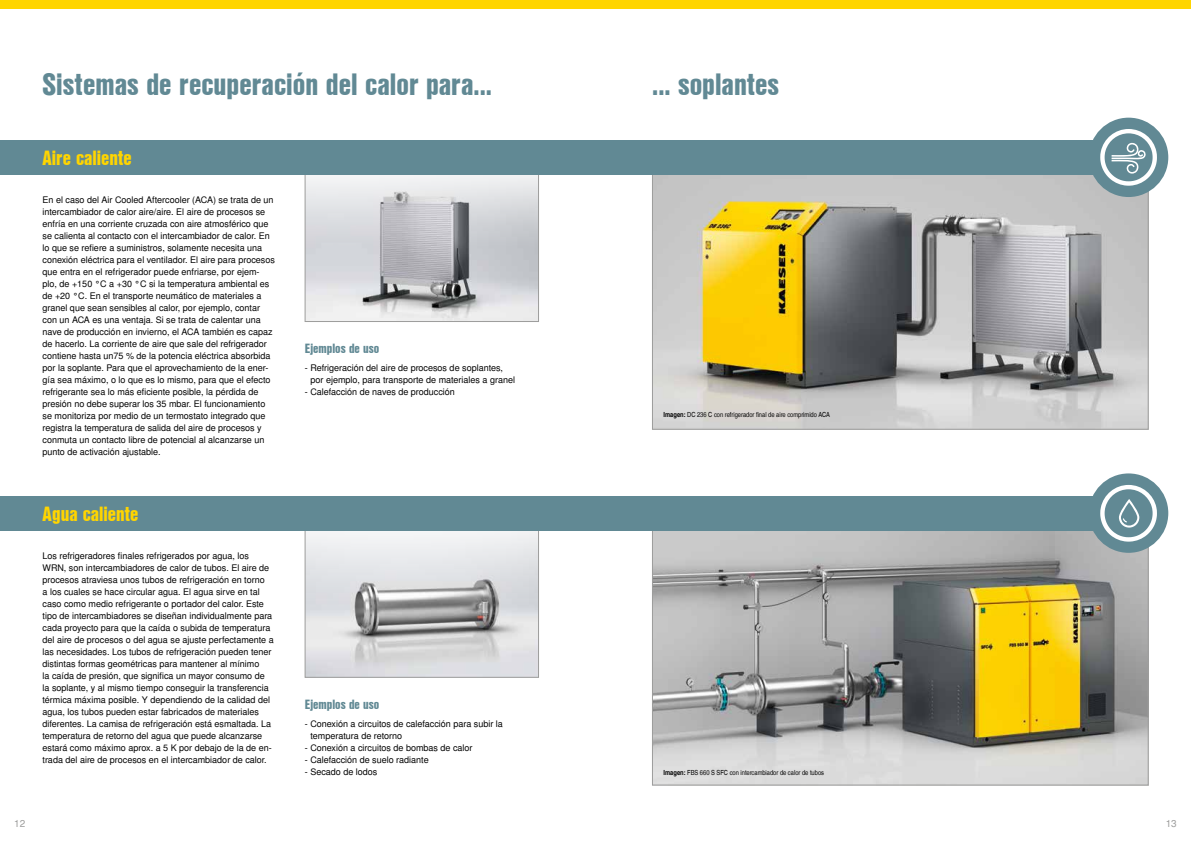
<style>
.page{position:relative;width:1191px;height:842px;background:#fff}
.page>*{position:absolute;margin:0;border:0;box-sizing:border-box;transform-origin:0 0}
.t1{font:30px "Nimbus San L Bla Con";color:#618994}
.t2{font:20px "Nimbus San L Bla Con";color:#ffd500}
.t3{font:13px "Nimbus San L Bla Con";color:#618994}
.t4{font:10px "Nimbus San L";color:#9d9d9c}
.t5{font:9px/12px "Nimbus San L";color:#000}
.t6{font:7px "Nimbus San L Reg Con";color:#000}
.s1{font-family:"Nimbus San L Bol Con"}
</style>
<div class="page">
<img style="left:307px;top:174px;width:230px;height:146px">
<div style="left:305px;top:169px;width:234px;height:153px;border:1px solid #9d9d9c"></div>
<img style="left:307px;top:530px;width:230px;height:145px">
<div style="left:305px;top:524px;width:234px;height:153px;border:1px solid #9d9d9c"></div>
<div style="left:0;top:0;width:1191px;height:9px;background:#ffd500"></div>
<img style="left:654px;top:174px;width:492px;height:253px">
<img style="left:654px;top:530px;width:492px;height:253px">
<div style="left:0;top:140px;width:1148px;height:34px;background:#618994"></div>
<div style="left:0;top:496px;width:1148px;height:34px;background:#618994"></div>
<div style="left:1089px;top:118px;width:79px;height:79px;background:#618994;border-radius:50%"></div>
<svg style="left:1100px;top:129px;width:57px;height:57px"></svg>
<div style="left:1089px;top:473px;width:79px;height:80px;background:#618994;border-radius:50%"></div>
<svg style="left:1100px;top:485px;width:57px;height:57px"></svg>
<h1 class="t1" style="left:43px;top:61px;width:451px">Sistemas de recuperación del calor para...</h1>
<h2 class="t2" style="left:43px;top:143px;width:91px">Aire caliente</h2>
<p class="t5" style="left:43px;top:194px;width:234px">En el caso del Air Cooled Aftercooler (ACA) se trata de un intercambiador de calor aire/aire. El aire de procesos se enfría en una corriente cruzada con aire atmosférico que se calienta al contacto con el intercambiador de calor. En lo que se refiere a suministros, solamente necesita una conexión eléctrica para el ventilador. El aire para procesos que entra en el refrigerador puede enfriarse, por ejem&shy;plo, de +150 °C a +30 °C si la temperatura ambiental es de +20 °C. En el transporte neumático de materiales a granel que sean sensibles al calor, por ejemplo, contar con un ACA es una ventaja. Si se trata de calentar una nave de producción en invierno, el ACA también es capaz de hacerlo. La corriente de aire que sale del refrigerador contiene hasta un75 % de la potencia eléctrica absorbida por la soplante. Para que el aprovechamiento de la ener&shy;gía sea máximo, o lo que es lo mismo, para que el efecto refrigerante sea lo más eficiente posible, la pérdida de presión no debe superar los 35 mbar. El funcionamiento se monitoriza por medio de un termostato integrado que registra la temperatura de salida del aire de procesos y conmuta un contacto libre de potencial al alcanzarse un punto de activación ajustable.</p>
<h2 class="t2" style="left:43px;top:499px;width:97px">Agua caliente</h2>
<p class="t5" style="left:43px;top:550px;width:233px">Los refrigeradores finales refrigerados por agua, los WRN, son intercambiadores de calor de tubos. El aire de procesos atraviesa unos tubos de refrigeración en torno<br>a los cuales se hace circular agua. El agua sirve en tal caso como medio refrigerante o portador del calor. Este tipo de intercambiadores se diseñan individualmente para cada proyecto para que la caída o subida de temperatura del aire de procesos o del agua se ajuste perfectamente a las necesidades. Los tubos de refrigeración pueden tener distintas formas geométricas para mantener al mínimo<br>la caída de presión, que significa un mayor consumo de la soplante, y al mismo tiempo conseguir la transferencia térmica máxima posible. Y dependiendo de la calidad del agua, los tubos pueden estar fabricados de materiales diferentes. La camisa de refrigeración está esmaltada. La temperatura de retorno del agua que puede alcanzarse estará como máximo aprox. a 5 K por debajo de la de en&shy;trada del aire de procesos en el intercambiador de calor.</p>
<h3 class="t3" style="left:305px;top:338px;width:76px">Ejemplos de uso</h3>
<p class="t5" style="left:310px;top:362px;width:206px;text-indent:-6px">- Refrigeración del aire de procesos de soplantes, por ejemplo, para transporte de materiales a granel</p>
<p class="t5" style="left:305px;top:386px;width:152px">- Calefacción de naves de producción</p>
<h3 class="t3" style="left:305px;top:694px;width:76px">Ejemplos de uso</h3>
<p class="t5" style="left:310px;top:718px;width:194px;text-indent:-6px">- Conexión a circuitos de calefacción para subir la temperatura de retorno</p>
<p class="t5" style="left:305px;top:742px;width:169px">- Conexión a circuitos de bombas de calor</p>
<p class="t5" style="left:305px;top:754px;width:125px">- Calefacción de suelo radiante</p>
<p class="t5" style="left:305px;top:766px;width:74px">- Secado de lodos</p>
<h1 class="t1" style="left:652px;top:61px;width:128px">... soplantes</h1>
<p class="t6" style="left:663px;top:410px;width:168px"><span class="s1">Imagen:</span> DC 236 C con refrigerador final de aire comprimido ACA</p>
<p class="t6" style="left:663px;top:768px;width:162px"><span class="s1">Imagen:</span> FBS 660 S SFC con intercambiador de calor de tubos</p>
<p class="t4" style="left:14px;top:817px;width:13px">12</p>
<p class="t4" style="left:1165px;top:817px;width:13px">13</p>
</div>
